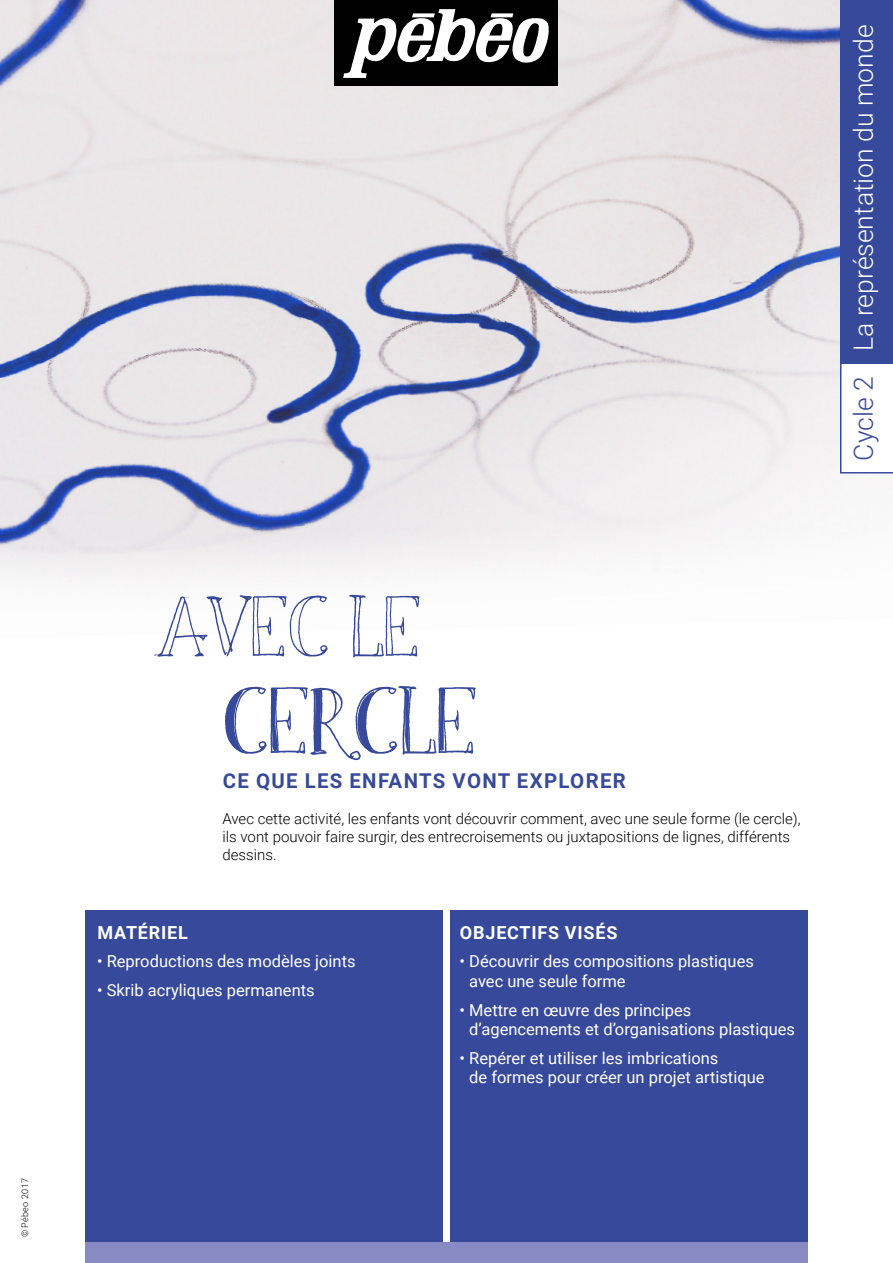
<style>
.page{position:relative;width:893px;height:1263px;background:#fff}
.page>*{position:absolute;margin:0;border:0;box-sizing:border-box;transform-origin:0 0}
.t1{font:81px "Simon Script";color:#37499a}
.t2{font:73.8px "Simon Script";color:#37499a}
.t3{font:300 26.55px "Roboto";color:#fff}
.t4{font:700 20.4px "Roboto";letter-spacing:.065em;color:#37499a}
.t5{font:700 18px "Roboto";letter-spacing:.045em;color:#fff}
.t6{font:16.5px/19.8px "Roboto";color:#fff}
.t7{font:300 15px/18px "Roboto";color:#000}
.t8{font:300 9px "Roboto";letter-spacing:.03em;color:#000}
.s1{color:#37499a}
</style>
<div class="page">
<img style="left:0;top:0;width:893px;height:582px">
<div style="left:85px;top:910px;width:357px;height:353px;background:#37499a"></div>
<div style="left:451px;top:910px;width:357px;height:353px;background:#37499a"></div>
<div style="left:85px;top:1242px;width:723px;height:21px;background:#878ac3"></div>
<div style="left:335px;top:0;width:223px;height:85px;background:#000"></div>
<svg style="left:343px;top:9px;width:206px;height:69px"></svg>
<svg style="left:840px;top:0;width:53px;height:473px"></svg>
<svg style="left:225px;top:690px;width:18px;height:62px"></svg>
<svg style="left:357px;top:691px;width:18px;height:62px"></svg>
<svg style="left:271px;top:687px;width:7px;height:65px"></svg>
<svg style="left:315px;top:689px;width:6px;height:63px"></svg>
<svg style="left:440px;top:688px;width:4px;height:63px"></svg>
<svg style="left:405px;top:687px;width:5px;height:65px"></svg>
<p class="t8" style="left:19px;top:1237px;width:61px;rotate:-90deg">© Pébeo 2017</p>
<h3 class="t3" style="left:845px;top:461px;width:438px;rotate:-90deg"><span class="s1">Cycle 2</span> La représentation du monde</h3>
<h2 class="t2" style="left:157px;top:590px;width:267px">AVEC LE</h2>
<h1 class="t1" style="left:225px;top:680px;width:256px">CERCLE</h1>
<p class="t4" style="left:223px;top:766px;width:404px">CE QUE LES ENFANTS VONT EXPLORER</p>
<p class="t7" style="left:223px;top:809px;width:580px">Avec cette activité, les enfants vont découvrir comment, avec une seule forme (le cercle), ils vont pouvoir faire surgir, des entrecroisements ou juxtapositions de lignes, différents dessins.</p>
<p class="t5" style="left:97px;top:920px;width:92px">MATÉRIEL</p>
<p class="t6" style="left:97px;top:951px;width:260px">• Reproductions des modèles joints</p>
<p class="t6" style="left:97px;top:979px;width:219px">• Skrib acryliques permanents</p>
<p class="t5" style="left:460px;top:920px;width:159px">OBJECTIFS VISÉS</p>
<p class="t6" style="left:469px;top:951px;width:286px;text-indent:-10px">• Découvrir des compositions plastiques avec une seule forme</p>
<p class="t6" style="left:469px;top:999px;width:327px;text-indent:-10px">• Mettre en œuvre des principes d’agencements et d’organisations plastiques</p>
<p class="t6" style="left:469px;top:1047px;width:297px;text-indent:-10px">• Repérer et utiliser les imbrications<br>de formes pour créer un projet artistique</p>
</div>
